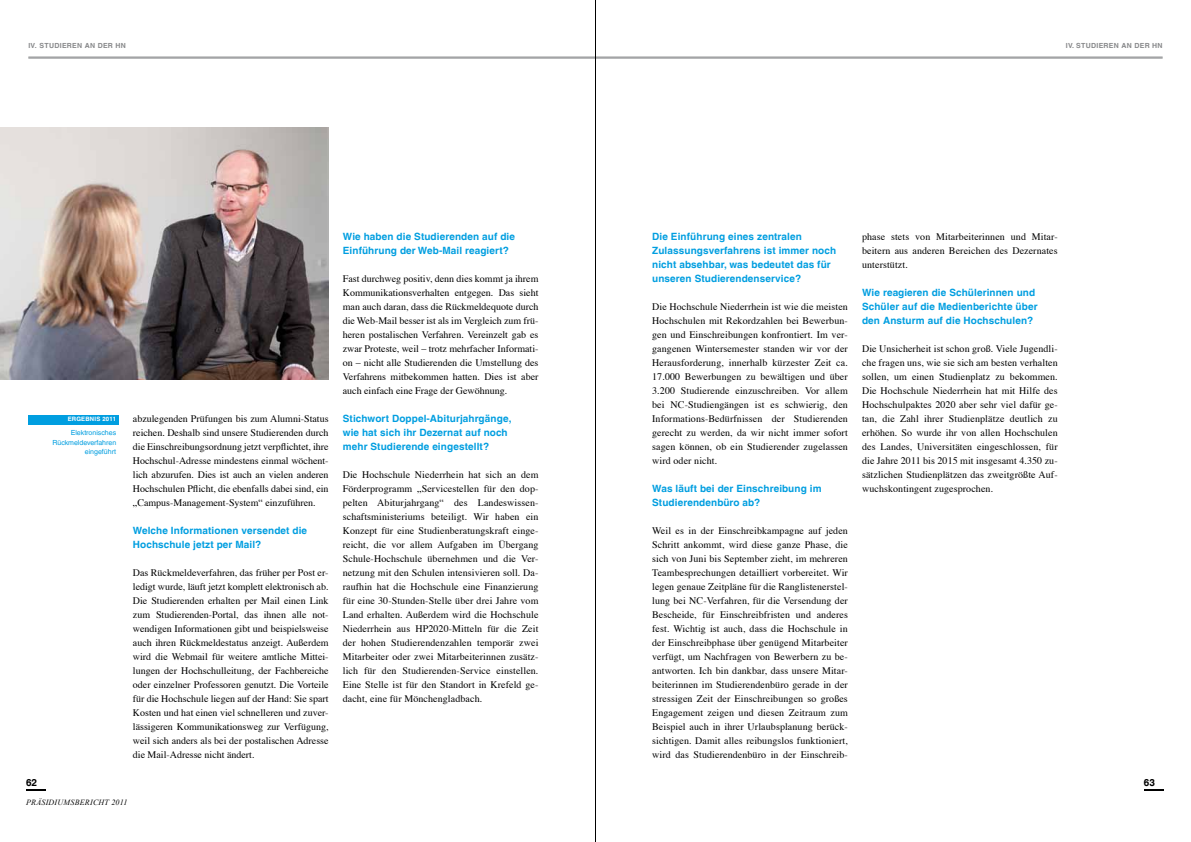
<style>
.page{position:relative;width:1191px;height:842px;background:#fff}
.page>*{position:absolute;margin:0;border:0;box-sizing:border-box;transform-origin:0 0}
.t1{font:10px/14px "Times";letter-spacing:.01em;color:#000;text-align:justify}
.t2{font:700 10px/14px "Helvetica LT";letter-spacing:.01em;color:#009ee0}
.t3{font:700 10px "Helvetica LT";color:#000}
.t4{font:italic 8px "Times New Roman";letter-spacing:.03em;color:#000}
.t5{font:7px/9.3px "Helvetica LT";color:#009ee0;text-align:right}
.t6{font:700 7px "Helvetica LT";letter-spacing:.04em;color:#87888a}
.t7{font:700 6px "Helvetica LT";letter-spacing:.03em;color:#fff}
</style>
<div class="page">
<svg style="left:26px;top:789px;width:19px;height:2px"></svg>
<hr style="left:28px;top:57px;width:1134px;height:1px;background:#87888a">
<hr style="left:28px;top:58px;width:1134px;height:1px;background:#87888a">
<img style="left:0;top:128px;width:329px;height:252px">
<div style="left:28px;top:415px;width:91px;height:9px;background:#009ee0"></div>
<svg style="left:1144px;top:789px;width:19px;height:2px"></svg>
<hr style="left:595px;top:0;width:1px;height:842px;background:#000">
<p class="t6" style="left:28px;top:41px;width:17px">IV. studieren</p>
<p class="t6" style="left:85px;top:41px;width:19px">an der</p>
<p class="t6" style="left:116px;top:41px;width:12px">HN</p>
<p class="t7" style="left:68px;top:415px;width:10px">Ergebnis</p>
<p class="t7" style="left:102px;top:415px;width:15px">2011</p>
<p class="t5" style="left:52px;top:428px;width:65px">Elektronisches<br>Rückmeldeverfahren eingeführt</p>
<p class="t1" style="left:133px;top:412px;width:197px">abzulegenden Prüfungen bis zum Alumni-Status reichen. Deshalb sind unsere Studierenden durch die Einschreibungsordnung jetzt verpflichtet, ihre Hochschul-Adresse mindestens einmal wöchent&shy;lich abzurufen. Dies ist auch an vielen anderen Hochschulen Pflicht, die ebenfalls dabei sind, ein „Campus-Management-System“ einzuführen.</p>
<p class="t2" style="left:133px;top:523px;width:176px">Welche Informationen versendet die<br>Hochschule jetzt per Mail?</p>
<p class="t1" style="left:133px;top:566px;width:197px">Das Rückmeldeverfahren, das früher per Post er&shy;ledigt wurde, läuft jetzt komplett elektronisch ab.<br>Die Studierenden erhalten per Mail einen Link zum Studierenden-Portal, das ihnen alle not&shy;wendigen Informationen gibt und beispielsweise auch ihren Rückmeldestatus anzeigt. Außerdem wird die Webmail für weitere amtliche Mittei&shy;lungen der Hochschulleitung, der Fachbereiche oder einzelner Professoren genutzt. Die Vorteile für die Hochschule liegen auf der Hand: Sie spart Kosten und hat einen viel schnelleren und zuver&shy;lässigeren Kommunikationsweg zur Verfügung, weil sich anders als bei der postalischen Adresse die Mail-Adresse nicht ändert.</p>
<p class="t3" style="left:26px;top:776px;width:13px">62</p>
<p class="t4" style="left:26px;top:797px;width:103px">PRÄSIDIUMSBERICHT 2011</p>
<p class="t2" style="left:343px;top:229px;width:174px">Wie haben die Studierenden auf die<br>Einführung der Web-Mail reagiert?</p>
<p class="t1" style="left:343px;top:272px;width:197px">Fast durchweg positiv, denn dies kommt ja ihrem Kommunikationsverhalten entgegen. Das sieht man auch daran, dass die Rückmeldequote durch die Web-Mail besser ist als im Vergleich zum frü&shy;heren postalischen Verfahren. Vereinzelt gab es zwar Proteste, weil – trotz mehrfacher Informati&shy;on – nicht alle Studierenden die Umstellung des Verfahrens mitbekommen hatten. Dies ist aber auch einfach eine Frage der Gewöhnung.</p>
<p class="t2" style="left:343px;top:411px;width:170px">Stichwort Doppel-Abiturjahrgänge, wie hat sich ihr Dezernat auf noch mehr Studierende eingestellt?</p>
<p class="t1" style="left:343px;top:468px;width:197px">Die Hochschule Niederrhein hat sich an dem Förderprogramm „Servicestellen für den dop&shy;pelten Abiturjahrgang“ des Landeswissen&shy;schaftsministeriums beteiligt. Wir haben ein Konzept für eine Studienberatungskraft einge&shy;reicht, die vor allem Aufgaben im Übergang Schule-Hochschule übernehmen und die Ver&shy;netzung mit den Schulen intensivieren soll. Da&shy;raufhin hat die Hochschule eine Finanzierung für eine 30-Stunden-Stelle über drei Jahre vom Land erhalten. Außerdem wird die Hochschule Niederrhein aus HP2020-Mitteln für die Zeit der hohen Studierendenzahlen temporär zwei Mitarbeiter oder zwei Mitarbeiterinnen zusätz&shy;lich für den Studierenden-Service einstellen.<br>Eine Stelle ist für den Standort in Krefeld ge&shy;dacht, eine für Mönchengladbach.</p>
<p class="t6" style="left:1065px;top:41px;width:17px">IV. studieren</p>
<p class="t6" style="left:1121px;top:41px;width:19px">an der</p>
<p class="t6" style="left:1152px;top:41px;width:12px">HN</p>
<p class="t2" style="left:652px;top:229px;width:185px">Die Einführung eines zentralen Zulassungsverfahrens ist immer noch nicht absehbar, was bedeutet das für unseren Studierendenservice?</p>
<p class="t1" style="left:652px;top:300px;width:197px">Die Hochschule Niederrhein ist wie die meisten Hochschulen mit Rekordzahlen bei Bewerbun&shy;gen und Einschreibungen konfrontiert. Im ver&shy;gangenen Wintersemester standen wir vor der Herausforderung, innerhalb kürzester Zeit ca.<br>17.000 Bewerbungen zu bewältigen und über 3.200 Studierende einzuschreiben. Vor allem bei NC-Studiengängen ist es schwierig, den Informations-Bedürfnissen der Studierenden gerecht zu werden, da wir nicht immer sofort sagen können, ob ein Studierender zugelassen wird oder nicht.</p>
<p class="t2" style="left:652px;top:481px;width:171px">Was läuft bei der Einschreibung im<br>Studierendenbüro ab?</p>
<p class="t1" style="left:652px;top:524px;width:197px">Weil es in der Einschreibkampagne auf jeden Schritt ankommt, wird diese ganze Phase, die sich von Juni bis September zieht, im mehreren Teambesprechungen detailliert vorbereitet. Wir legen genaue Zeitpläne für die Ranglistenerstel&shy;lung bei NC-Verfahren, für die Versendung der Bescheide, für Einschreibfristen und anderes fest. Wichtig ist auch, dass die Hochschule in der Einschreibphase über genügend Mitarbeiter verfügt, um Nachfragen von Bewerbern zu be&shy;antworten. Ich bin dankbar, dass unsere Mitar&shy;beiterinnen im Studierendenbüro gerade in der stressigen Zeit der Einschreibungen so großes Engagement zeigen und diesen Zeitraum zum Beispiel auch in ihrer Urlaubsplanung berück&shy;sichtigen. Damit alles reibungslos funktioniert, wird das Studierendenbüro in der Einschreib-</p>
<p class="t1" style="left:862px;top:230px;width:197px">phase stets von Mitarbeiterinnen und Mitar&shy;beitern aus anderen Bereichen des Dezernates unterstützt.</p>
<p class="t2" style="left:862px;top:285px;width:177px">Wie reagieren die Schülerinnen und<br>Schüler auf die Medienberichte über den Ansturm auf die Hochschulen?</p>
<p class="t1" style="left:862px;top:342px;width:197px">Die Unsicherheit ist schon groß. Viele Jugendli&shy;che fragen uns, wie sie sich am besten verhalten sollen, um einen Studienplatz zu bekommen.<br>Die Hochschule Niederrhein hat mit Hilfe des Hochschulpaktes 2020 aber sehr viel dafür ge&shy;tan, die Zahl ihrer Studienplätze deutlich zu erhöhen. So wurde ihr von allen Hochschulen des Landes, Universitäten eingeschlossen, für die Jahre 2011 bis 2015 mit insgesamt 4.350 zu&shy;sätzlichen Studienplätzen das zweitgrößte Auf&shy;wuchskontingent zugesprochen.</p>
<p class="t3" style="left:1143px;top:776px;width:13px">63</p>
</div>
